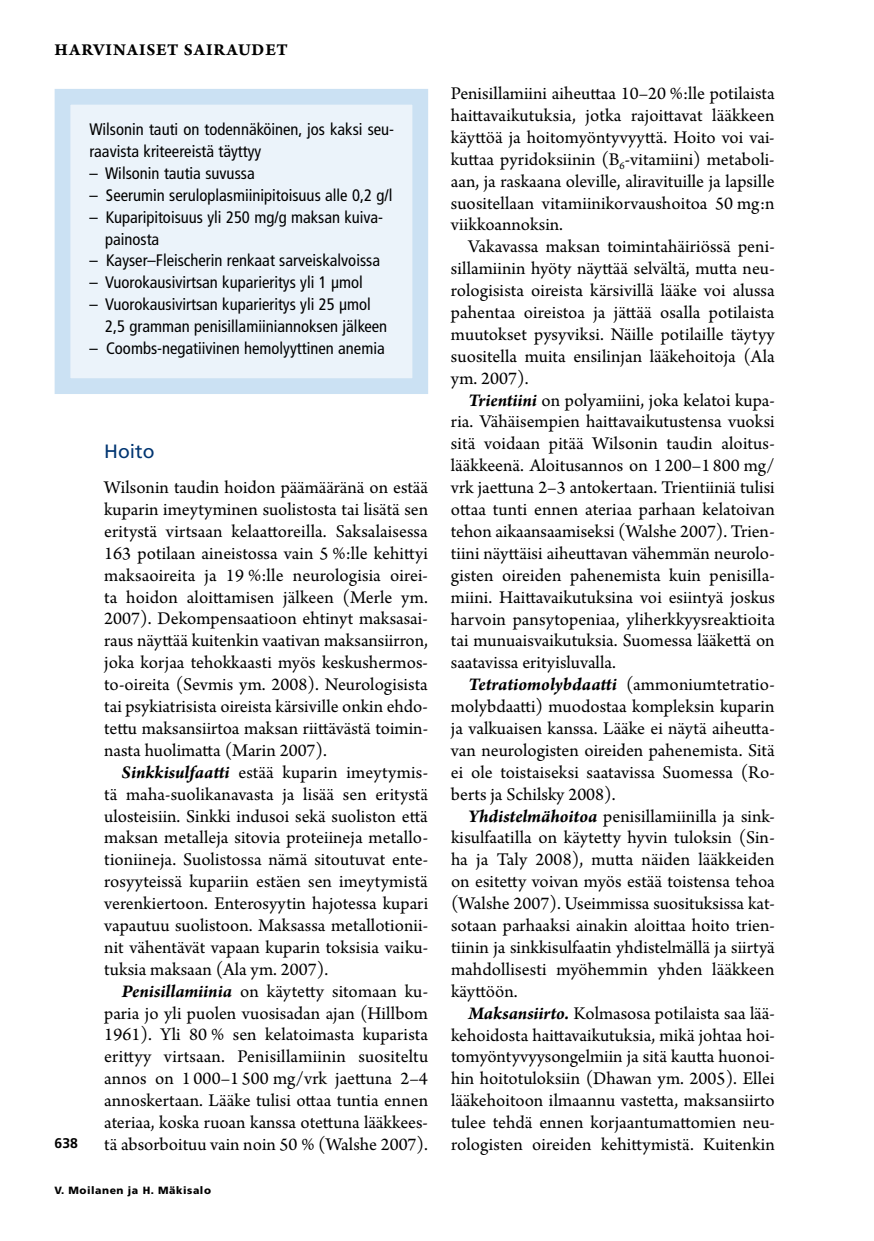
<style>
.page{position:relative;width:874px;height:1241px;background:#fff}
.page>*{position:absolute;margin:0;border:0;box-sizing:border-box;transform-origin:0 0}
.t1{font:19.25px "Frutiger LT Std";color:#003571}
.t2{font:18.9px/21.9px "Arno Pro";color:#000;text-align:justify}
.t3{font:17.5px "Arno Pro Bold Sm Text";letter-spacing:.055em;color:#000}
.t4{font:condensed 16.62px/21.9px "Frutiger LT Std";color:#000}
.t5{font:700 14px "Frutiger LT Std";color:#000}
.t6{font:900 10.5px "Frutiger LT Std";letter-spacing:.05em;color:#000}
.s1{font-weight:700;font-style:italic}
</style>
<div class="page">
<div style="left:62px;top:97px;width:358px;height:289px;background:#ebf3fa"></div>
<div style="left:55px;top:89px;width:373px;height:305px;border:16px solid #cbe1f3"></div>
<p class="t3" style="left:54px;top:39px;width:234px">HARVINAISET SAIRAUDET</p>
<p class="t4" style="left:89px;top:118px;width:306px">Wilsonin tauti on todennäköinen, jos kaksi seu&shy;raavista kriteereistä täyttyy</p>
<p class="t4" style="left:89px;top:162px;width:167px">– Wilsonin tautia suvussa</p>
<p class="t4" style="left:89px;top:184px;width:304px">– Seerumin seruloplasmiinipitoisuus alle 0,2 g/l</p>
<p class="t4" style="left:105px;top:206px;width:279px;text-indent:-16px">– Kuparipitoisuus yli 250 mg/g maksan kuiva&shy;painosta</p>
<p class="t4" style="left:89px;top:250px;width:292px">– Kayser–Fleischerin renkaat sarveiskalvoissa</p>
<p class="t4" style="left:89px;top:272px;width:275px">– Vuorokausivirtsan kuparieritys yli 1 µmol</p>
<p class="t4" style="left:105px;top:293px;width:283px;text-indent:-16px">– Vuorokausivirtsan kuparieritys yli 25 µmol<br>2,5 gramman penisillamiiniannoksen jälkeen</p>
<p class="t4" style="left:89px;top:337px;width:297px">– Coombs-negatiivinen hemolyyttinen anemia</p>
<p class="t5" style="left:55px;top:1134px;width:25px">638</p>
<p class="t1" style="left:104px;top:439px;width:52px">Hoito</p>
<p class="t2" style="left:104px;top:477px;width:325px">Wilsonin taudin hoidon päämääränä on estää kuparin imeytyminen suolistosta tai lisätä sen eritystä virtsaan kelaattoreilla. Saksalaisessa 163 potilaan aineistossa vain 5 %:lle kehittyi maksaoireita ja 19 %:lle neurologisia oirei&shy;ta hoidon aloittamisen jälkeen (Merle ym.<br>2007). Dekompensaatioon ehtinyt maksasai&shy;raus näyttää kuitenkin vaativan maksansiirron, joka korjaa tehokkaasti myös keskushermos&shy;to-oireita (Sevmis ym. 2008). Neurologisista tai psykiatrisista oireista kärsiville onkin ehdo&shy;tettu maksansiirtoa maksan riittävästä toimin&shy;nasta huolimatta (Marin 2007).</p>
<p class="t2" style="left:104px;top:762px;width:325px;text-indent:17px"><span class="s1">Sinkkisulfaatti</span> estää kuparin imeytymis&shy;tä maha-suolikanavasta ja lisää sen eritystä ulosteisiin. Sinkki indusoi sekä suoliston että maksan metalleja sitovia proteiineja metallo&shy;tioniineja. Suolistossa nämä sitoutuvat ente&shy;rosyyteissä kupariin estäen sen imeytymistä verenkiertoon. Enterosyytin hajotessa kupari vapautuu suolistoon. Maksassa metallotionii&shy;nit vähentävät vapaan kuparin toksisia vaiku&shy;tuksia maksaan (Ala ym. 2007).</p>
<p class="t2" style="left:104px;top:980px;width:325px;text-indent:17px"><span class="s1">Penisillamiinia</span> on käytetty sitomaan ku&shy;paria jo yli puolen vuosisadan ajan (Hillbom 1961). Yli 80 % sen kelatoimasta kuparista erittyy virtsaan. Penisillamiinin suositeltu annos on 1 000–1 500 mg/vrk jaettuna 2–4 annoskertaan. Lääke tulisi ottaa tuntia ennen ateriaa, koska ruoan kanssa otettuna lääkkees&shy;tä absorboituu vain noin 50 % (Walshe 2007).</p>
<p class="t6" style="left:54px;top:1183px;width:158px">V. Moilanen ja H. Mäkisalo</p>
<p class="t2" style="left:450px;top:84px;width:325px">Penisillamiini aiheuttaa 10–20 %:lle potilaista haittavaikutuksia, jotka rajoittavat lääkkeen käyttöä ja hoitomyöntyvyyttä. Hoito voi vai&shy;kuttaa pyridoksiinin (B<sub>6</sub>-vitamiini) metaboli&shy;aan, ja raskaana oleville, aliravituille ja lapsille suositellaan vitamiinikorvaushoitoa 50 mg:n viikkoannoksin.</p>
<p class="t2" style="left:450px;top:237px;width:325px;text-indent:17px">Vakavassa maksan toimintahäiriössä peni&shy;sillamiinin hyöty näyttää selvältä, mutta neu&shy;rologisista oireista kärsivillä lääke voi alussa pahentaa oireistoa ja jättää osalla potilaista muutokset pysyviksi. Näille potilaille täytyy suositella muita ensilinjan lääkehoitoja (Ala ym. 2007).</p>
<p class="t2" style="left:450px;top:390px;width:325px;text-indent:17px"><span class="s1">Trientiini</span> on polyamiini, joka kelatoi kupa&shy;ria. Vähäisempien haittavaikutustensa vuoksi sitä voidaan pitää Wilsonin taudin aloitus&shy;lääkkeenä. Aloitusannos on 1 200–1 800 mg/ vrk jaettuna 2–3 antokertaan. Trientiiniä tulisi ottaa tunti ennen ateriaa parhaan kelatoivan tehon aikaansaamiseksi (Walshe 2007). Trien&shy;tiini näyttäisi aiheuttavan vähemmän neurolo&shy;gisten oireiden pahenemista kuin penisilla&shy;miini. Haittavaikutuksina voi esiintyä joskus harvoin pansytopeniaa, yliherkkyysreaktioita tai munuaisvaikutuksia. Suomessa lääkettä on saatavissa erityisluvalla.</p>
<p class="t2" style="left:451px;top:674px;width:325px;text-indent:17px"><span class="s1">Tetratiomolybdaatti</span> (ammoniumtetratio&shy;molybdaatti) muodostaa kompleksin kuparin ja valkuaisen kanssa. Lääke ei näytä aiheutta&shy;van neurologisten oireiden pahenemista. Sitä ei ole toistaiseksi saatavissa Suomessa (Ro&shy;berts ja Schilsky 2008).</p>
<p class="t2" style="left:451px;top:805px;width:325px;text-indent:17px"><span class="s1">Yhdistelmähoitoa</span> penisillamiinilla ja sink&shy;kisulfaatilla on käytetty hyvin tuloksin (Sin&shy;ha ja Taly 2008), mutta näiden lääkkeiden on esitetty voivan myös estää toistensa tehoa (Walshe 2007). Useimmissa suosituksissa kat&shy;sotaan parhaaksi ainakin aloittaa hoito trien&shy;tiinin ja sinkkisulfaatin yhdistelmällä ja siirtyä mahdollisesti myöhemmin yhden lääkkeen käyttöön.</p>
<p class="t2" style="left:451px;top:1002px;width:325px;text-indent:17px"><span class="s1">Maksansiirto.</span> Kolmasosa potilaista saa lää&shy;kehoidosta haittavaikutuksia, mikä johtaa hoi&shy;tomyöntyvyysongelmiin ja sitä kautta huonoi&shy;hin hoitotuloksiin (Dhawan ym. 2005). Ellei lääkehoitoon ilmaannu vastetta, maksansiirto tulee tehdä ennen korjaantumattomien neu&shy;rologisten oireiden kehittymistä. Kuitenkin</p>
</div>
